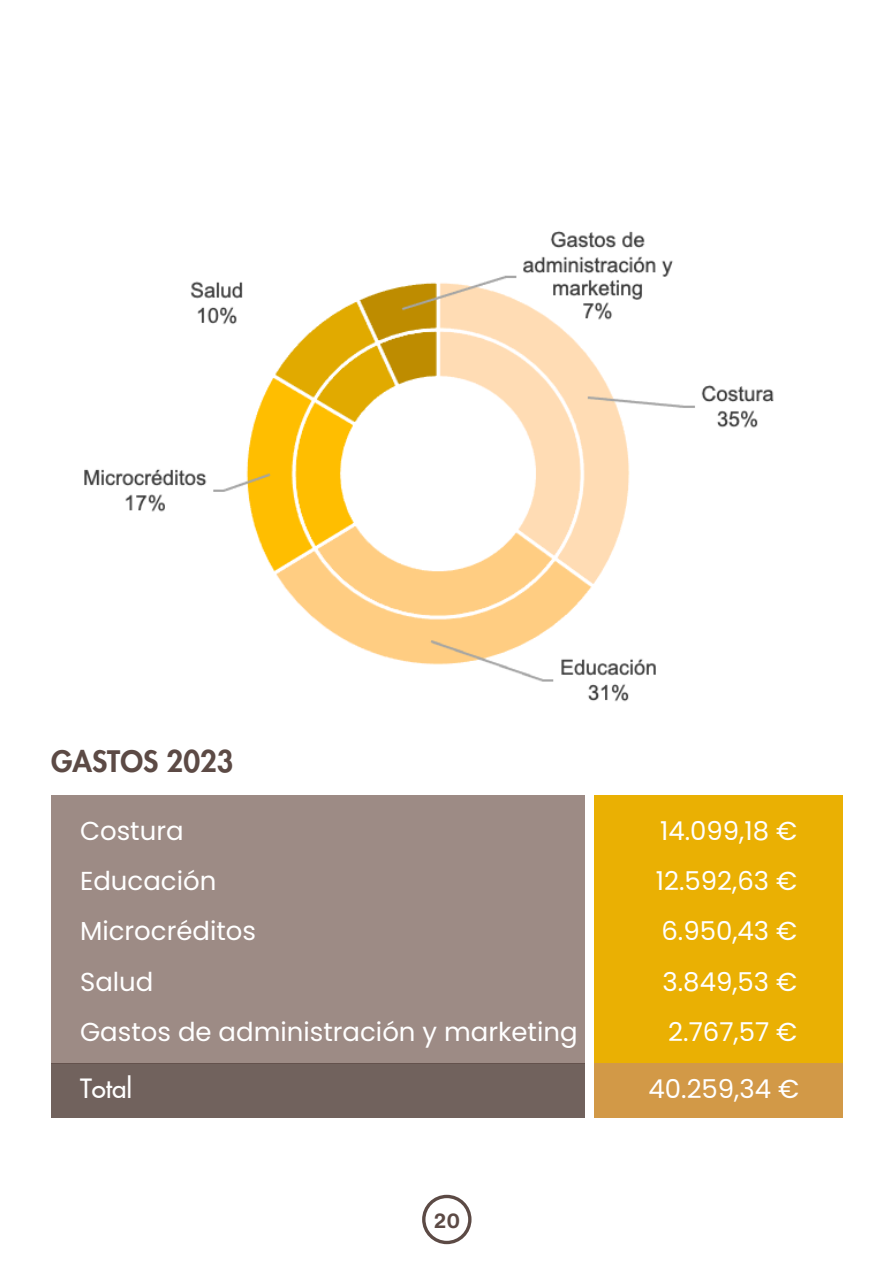
<style>
.page{position:relative;width:894px;height:1264px;background:#fff}
.page>*{position:absolute;margin:0;border:0;box-sizing:border-box;transform-origin:0 0}
.t1{font:800 28.95px "Futura LT Pro";color:#5c4a45}
.t2{font:25.95px "Poppins";color:#fff}
.t3{font:500 25.95px "Futura LT Pro";color:#fff}
.t4{font:700 19.95px "Helvetica Now Text";color:#5c4a45}
</style>
<div class="page">
<svg style="left:422px;top:1194px;width:49px;height:50px"></svg>
<img style="left:84px;top:231px;width:690px;height:471px">
<div style="left:593px;top:795px;width:249px;height:268px;background:#eab003"></div>
<div style="left:593px;top:1063px;width:249px;height:54px;background:#d29947"></div>
<div style="left:51px;top:795px;width:533px;height:268px;background:#9d8b85"></div>
<div style="left:51px;top:1063px;width:533px;height:54px;background:#71625d"></div>
<p class="t1" style="left:51px;top:747px;width:184px">GASTOS 2023</p>
<p class="t2" style="left:80px;top:812px;width:105px">Costura</p>
<p class="t2" style="left:80px;top:862px;width:138px">Educación</p>
<p class="t2" style="left:80px;top:913px;width:177px">Microcréditos</p>
<p class="t2" style="left:80px;top:963px;width:75px">Salud</p>
<p class="t2" style="left:80px;top:1013px;width:499px">Gastos de administración y marketing</p>
<p class="t2" style="left:660px;top:812px;width:138px">14.099,18 €</p>
<p class="t2" style="left:655px;top:862px;width:143px">12.592,63 €</p>
<p class="t2" style="left:661px;top:913px;width:137px">6.950,43 €</p>
<p class="t2" style="left:662px;top:963px;width:136px">3.849,53 €</p>
<h2 class="t2" style="left:668px;top:1013px;width:130px">2.767,57 €</h2>
<p class="t3" style="left:80px;top:1077px;width:54px">Total</p>
<p class="t2" style="left:648px;top:1071px;width:152px">40.259,34 €</p>
<p class="t4" style="left:433px;top:1205px;width:28px">20</p>
</div>
